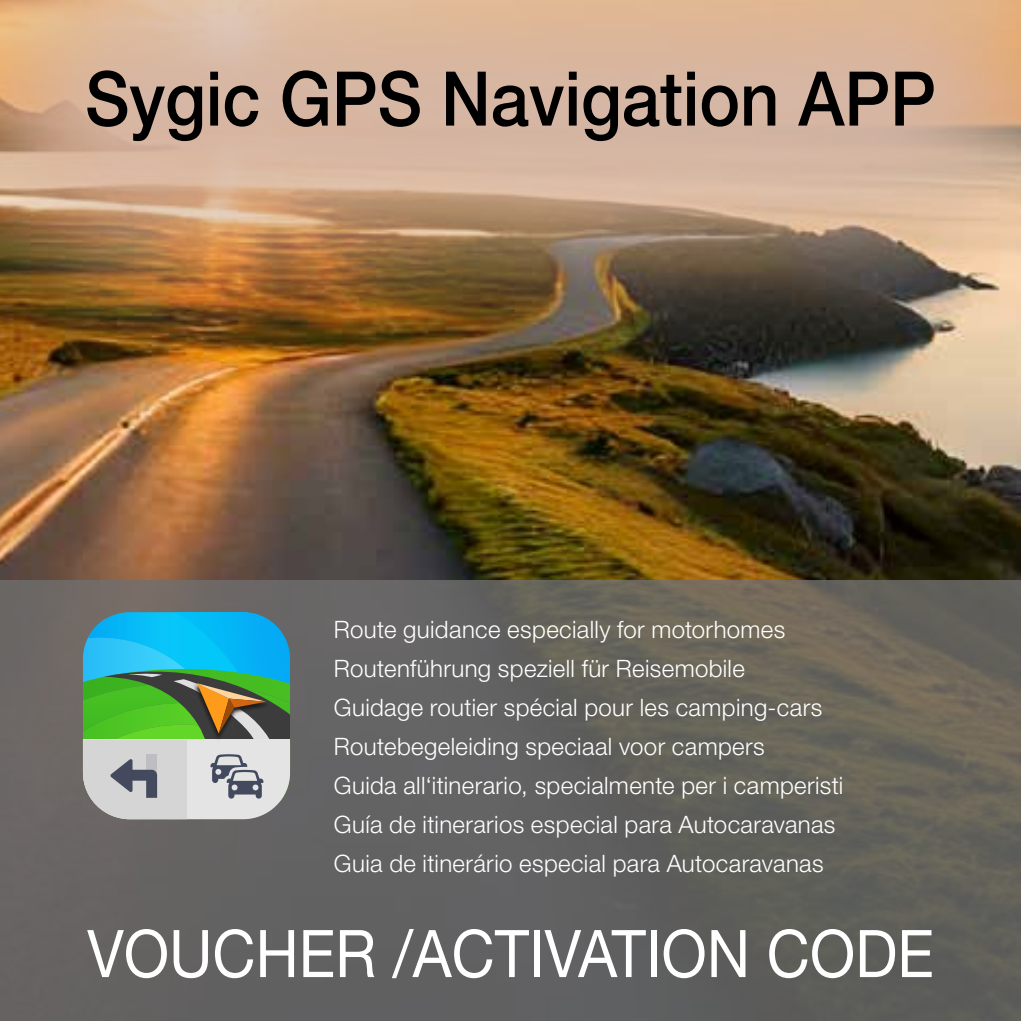
<style>
.page{position:relative;width:1021px;height:1021px;background:#fff}
.page>*{position:absolute;margin:0;border:0;box-sizing:border-box;transform-origin:0 0}
.t1{font:500 75.6px "Helvetica Neue LT Std";color:#000;scale:.91 1}
.t2{font:65.7px "Helvetica Neue LT Std";color:#fff;scale:.91 1}
.t3{font:300 24px/39px "Helvetica Neue LT Std";letter-spacing:.015em;color:#fff}
</style>
<div class="page">
<img style="left:0;top:382px;width:1020px;height:198px">
<div style="left:0;top:580px;width:1020px;height:440px;background:linear-gradient(to bottom,#6c675f,#5f5f5f)"></div>
<img style="left:0;top:0;width:1020px;height:382px">
<svg style="left:187px;top:804px;width:103px;height:15px;background:#c8c7c8"></svg>
<svg style="left:83px;top:804px;width:104px;height:15px;background:#bebdbd"></svg>
<svg style="left:83px;top:612px;width:207px;height:192px;background:#69b0a1"></svg>
<h1 class="t1" style="left:85px;top:54px;width:936px">Sygic GPS Navigation APP</h1>
<p class="t3" style="left:334px;top:609px;width:511px">Route guidance especially for motorhomes Routenführung speziell für Reisemobile<br>Guidage routier spécial pour les camping-cars Routebegeleiding speciaal voor campers<br>Guida all‘itinerario, specialmente per i camperisti Guía de itinerarios especial para Autocaravanas Guia de itinerário especial para Autocaravanas</p>
<h2 class="t2" style="left:87px;top:914px;width:931px">VOUCHER /ACTIVATION CODE</h2>
</div>
